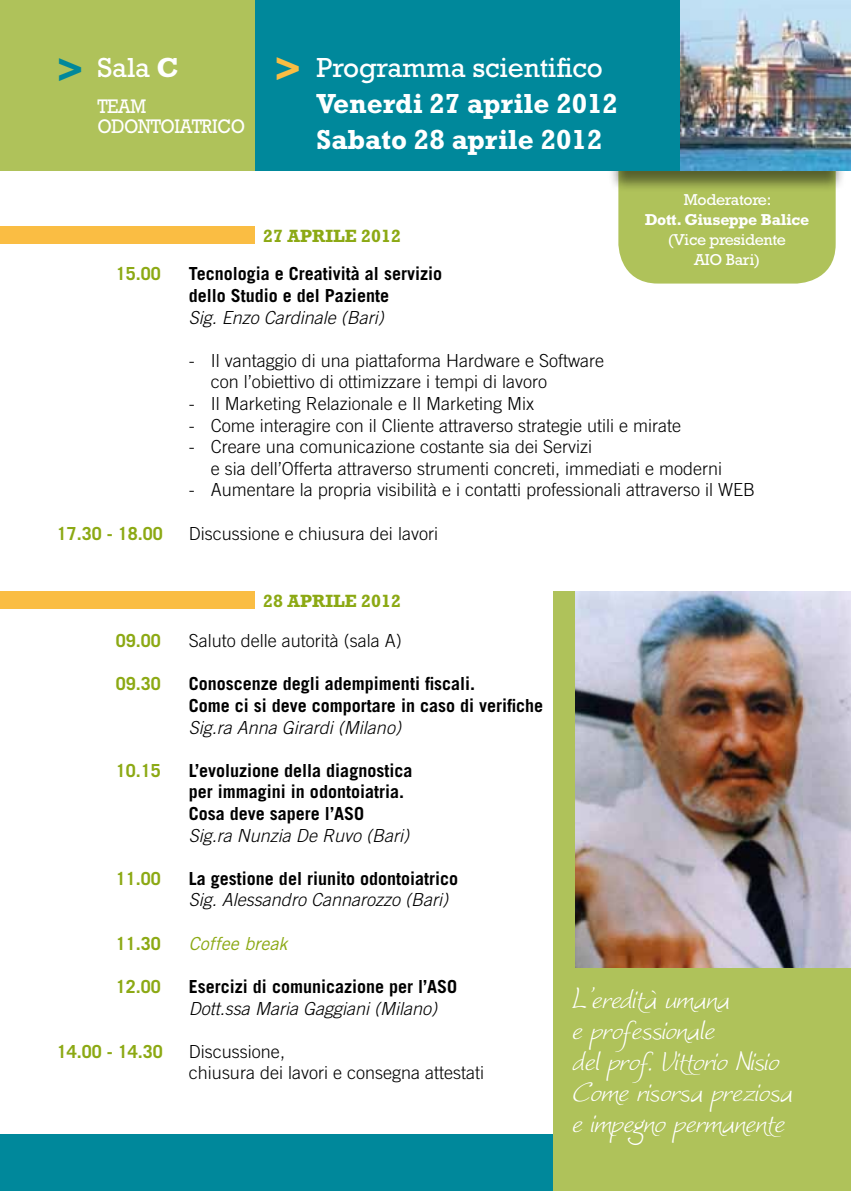
<style>
.page{position:relative;width:851px;height:1191px;background:#fff}
.page>*{position:absolute;margin:0;border:0;box-sizing:border-box;transform-origin:0 0}
.t1{font:700 40px "Rockwell";color:#00889b}
.t2{font:700 40px "Rockwell";color:#fabd43}
.t3{font:italic 36.4px/31.2px "Worstveld Sling Extra";letter-spacing:-.02em;color:#fff}
.t4{font:700 28px/36px "Rockwell";color:#fff}
.t5{font:28px "Rockwell";color:#fff}
.t6{font:20px/20px "Rockwell";letter-spacing:-.02em;color:#fff;scale:.9 1}
.t7{font:300 18px/21.6px "Trade Gothic";color:#000}
.t8{font:700 18px/21.6px "Trade Gothic";color:#000}
.t9{font:italic 300 18px "Trade Gothic";color:#000}
.t10{font:700 18px "Trade Gothic";color:#8ca914}
.t11{font:700 18px "Rockwell";color:#8ca914}
.t12{font:italic 18px "Trade Gothic";color:#8ca914}
.t13{font:16px/20px "Rockwell";letter-spacing:-.02em;color:#fff;text-align:center}
.t14{font:700 16px "Rockwell";letter-spacing:-.02em;color:#fff}
.s1{font-weight:700}
</style>
<div class="page">
<div style="left:618px;top:192px;width:217px;height:91px;background:#afc25a"></div>
<div style="left:607px;top:20px;width:239px;height:172px;background:#000;opacity:.5"></div>
<div style="left:254px;top:0;width:426px;height:170px;background:#00889b"></div>
<div style="left:0;top:0;width:254px;height:170px;background:#afc25a"></div>
<img style="left:680px;top:0;width:170px;height:170px">
<div style="left:0;top:1134px;width:850px;height:57px;background:#00889b"></div>
<div style="left:553px;top:592px;width:297px;height:599px;background:#afc25a"></div>
<img style="left:575px;top:592px;width:275px;height:375px">
<div style="left:0;top:227px;width:254px;height:17px;background:#fabd43"></div>
<div style="left:0;top:592px;width:254px;height:17px;background:#fabd43"></div>
<h1 class="t1" style="left:57px;top:46px;width:28px">&gt;</h1>
<h1 class="t2" style="left:274px;top:45px;width:28px">&gt;</h1>
<h3 class="t5" style="left:97px;top:51px;width:83px">Sala <span class="s1">C</span></h3>
<p class="t6" style="left:97px;top:96px;width:166px">TEAM<br>ODONTOIATRICO</p>
<h3 class="t5" style="left:316px;top:51px;width:288px">Programma scientifico</h3>
<h3 class="t4" style="left:316px;top:85px;width:303px">Venerdi 27 aprile 2012<br>Sabato 28 aprile 2012</h3>
<p class="t13" style="left:683px;top:190px;width:89px">Moderatore:</p>
<p class="t14" style="left:644px;top:210px;width:166px">Dott. Giuseppe Balice</p>
<p class="t13" style="left:667px;top:230px;width:120px">(Vice presidente<br>AIO Bari)</p>
<p class="t11" style="left:263px;top:225px;width:139px">27 APRILE 2012</p>
<p class="t10" style="left:116px;top:263px;width:47px">15.00</p>
<p class="t8" style="left:189px;top:263px;width:255px">Tecnologia e Creatività al servizio dello Studio e del Paziente</p>
<p class="t9" style="left:189px;top:306px;width:197px">Sig. Enzo Cardinale (Bari)</p>
<p class="t7" style="left:211px;top:349px;width:395px;text-indent:-22px">- Il vantaggio di una piattaforma Hardware e Software con l’obiettivo di ottimizzare i tempi di lavoro</p>
<p class="t7" style="left:189px;top:392px;width:346px">- Il Marketing Relazionale e Il Marketing Mix</p>
<p class="t7" style="left:189px;top:414px;width:493px">- Come interagire con il Cliente attraverso strategie utili e mirate</p>
<p class="t7" style="left:211px;top:436px;width:513px;text-indent:-22px">- Creare una comunicazione costante sia dei Servizi<br>e sia dell’Offerta attraverso strumenti concreti, immediati e moderni</p>
<p class="t7" style="left:189px;top:479px;width:567px">- Aumentare la propria visibilità e i contatti professionali attraverso il WEB</p>
<p class="t10" style="left:57px;top:522px;width:108px">17.30 - 18.00</p>
<p class="t7" style="left:189px;top:522px;width:250px">Discussione e chiusura dei lavori</p>
<p class="t11" style="left:263px;top:590px;width:139px">28 APRILE 2012</p>
<p class="t10" style="left:116px;top:629px;width:47px">09.00</p>
<p class="t7" style="left:189px;top:629px;width:215px">Saluto delle autorità (sala A)</p>
<p class="t10" style="left:116px;top:673px;width:47px">09.30</p>
<p class="t8" style="left:189px;top:673px;width:356px">Conoscenze degli adempimenti fiscali.<br>Come ci si deve comportare in caso di verifiche</p>
<p class="t9" style="left:189px;top:716px;width:214px">Sig.ra Anna Girardi (Milano)</p>
<p class="t10" style="left:116px;top:759px;width:47px">10.15</p>
<p class="t8" style="left:189px;top:759px;width:225px">L’evoluzione della diagnostica per immagini in odontoiatria.<br>Cosa deve sapere l’ASO</p>
<p class="t9" style="left:189px;top:824px;width:222px">Sig.ra Nunzia De Ruvo (Bari)</p>
<p class="t10" style="left:116px;top:867px;width:47px">11.00</p>
<p class="t8" style="left:189px;top:867px;width:271px">La gestione del riunito odontoiatrico</p>
<p class="t9" style="left:189px;top:889px;width:260px">Sig. Alessandro Cannarozzo (Bari)</p>
<p class="t10" style="left:116px;top:932px;width:47px">11.30</p>
<p class="t12" style="left:189px;top:932px;width:100px">Coffee break</p>
<p class="t10" style="left:116px;top:975px;width:47px">12.00</p>
<p class="t8" style="left:189px;top:975px;width:270px">Esercizi di comunicazione per l’ASO</p>
<p class="t9" style="left:189px;top:997px;width:249px">Dott.ssa Maria Gaggiani (Milano)</p>
<p class="t10" style="left:57px;top:1040px;width:108px">14.00 - 14.30</p>
<p class="t7" style="left:189px;top:1040px;width:297px">Discussione,<br>chiusura dei lavori e consegna attestati</p>
<h2 class="t3" style="left:571px;top:985px;width:223px">L’eredità umana<br>e professionale<br>del prof. Vittorio Nisio<br>Come risorsa preziosa e impegno permanente</h2>
</div>
